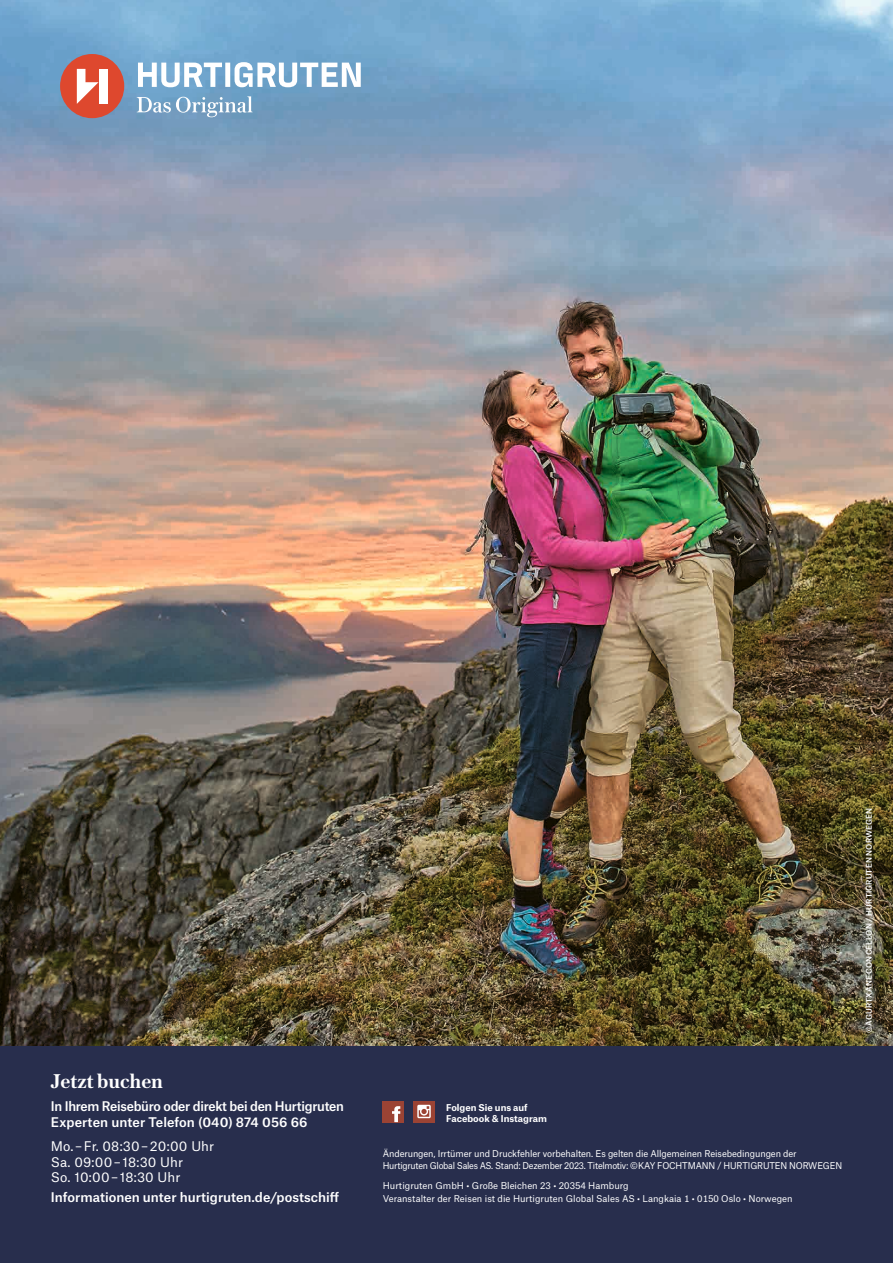
<style>
.page{position:relative;width:893px;height:1263px;background:#282e4d}
.page>*{position:absolute;margin:0;border:0;box-sizing:border-box;transform-origin:0 0}
.t1{font:600 21px "Austin Text";color:#fff}
.t2{font:500 12.75px/15.3px "Atlas Grotesk";letter-spacing:-.005em;color:#fff}
.t3{font:12.75px/15.3px "Atlas Grotesk";letter-spacing:.01em;color:#fff}
.t4{font:9px/12px "Atlas Grotesk";letter-spacing:-.01em;color:#fff}
.t5{font:700 9px/11.2px "Atlas Grotesk";color:#fff}
.t6{font:500 7.5px "Atlas Grotesk";letter-spacing:.01em;color:#fff}
</style>
<div class="page">
<img style="left:0;top:0;width:893px;height:1046px">
<div style="left:383px;top:1101px;width:21px;height:21px;background:#9b4334"></div>
<svg style="left:392px;top:1106px;width:8px;height:16px"></svg>
<div style="left:413px;top:1101px;width:22px;height:21px;background:#9b4334"></div>
<svg style="left:417px;top:1105px;width:14px;height:13px"></svg>
<div style="left:60px;top:54px;width:64px;height:64px;background:#de482e;border-radius:50%"></div>
<div style="left:99px;top:69px;width:8px;height:34px;background:#fff"></div>
<svg style="left:77px;top:69px;width:22px;height:35px"></svg>
<svg style="left:138px;top:62px;width:223px;height:25px"></svg>
<svg style="left:137px;top:96px;width:116px;height:21px"></svg>
<h1 class="t1" style="left:51px;top:1066px;width:114px">Jetzt buchen</h1>
<h2 class="t2" style="left:51px;top:1097px;width:294px">In Ihrem Reisebüro oder direkt bei den Hurtigruten<br>Experten unter Telefon (040) 874 056 66</h2>
<h2 class="t3" style="left:51px;top:1137px;width:165px">Mo. – Fr. 08:30 – 20:00 Uhr<br>Sa. 09:00 – 18:30 Uhr<br>So. 10:00 – 18:30 Uhr</h2>
<h2 class="t2" style="left:51px;top:1188px;width:290px">Informationen unter hurtigruten.de/postschiff</h2>
<p class="t6" style="left:863px;top:1033px;width:226px;rotate:-90deg">© AGURTXANE CONCELLON / HURTIGRUTEN NORWEGEN</p>
<p class="t5" style="left:446px;top:1101px;width:102px">Folgen Sie uns auf<br>Facebook &amp; Instagram</p>
<p class="t4" style="left:383px;top:1147px;width:461px">Änderungen, Irrtümer und Druckfehler vorbehalten. Es gelten die Allgemeinen Reisebedingungen der<br>Hurtigruten Global Sales AS. Stand: Dezember 2023. Titelmotiv: © KAY FOCHTMANN / HURTIGRUTEN NORWEGEN</p>
<p class="t4" style="left:383px;top:1179px;width:411px;line-height:12.8px">Hurtigruten GmbH • Große Bleichen 23 • 20354 Hamburg<br>Veranstalter der Reisen ist die Hurtigruten Global Sales AS • Langkaia 1 • 0150 Oslo • Norwegen</p>
</div>
